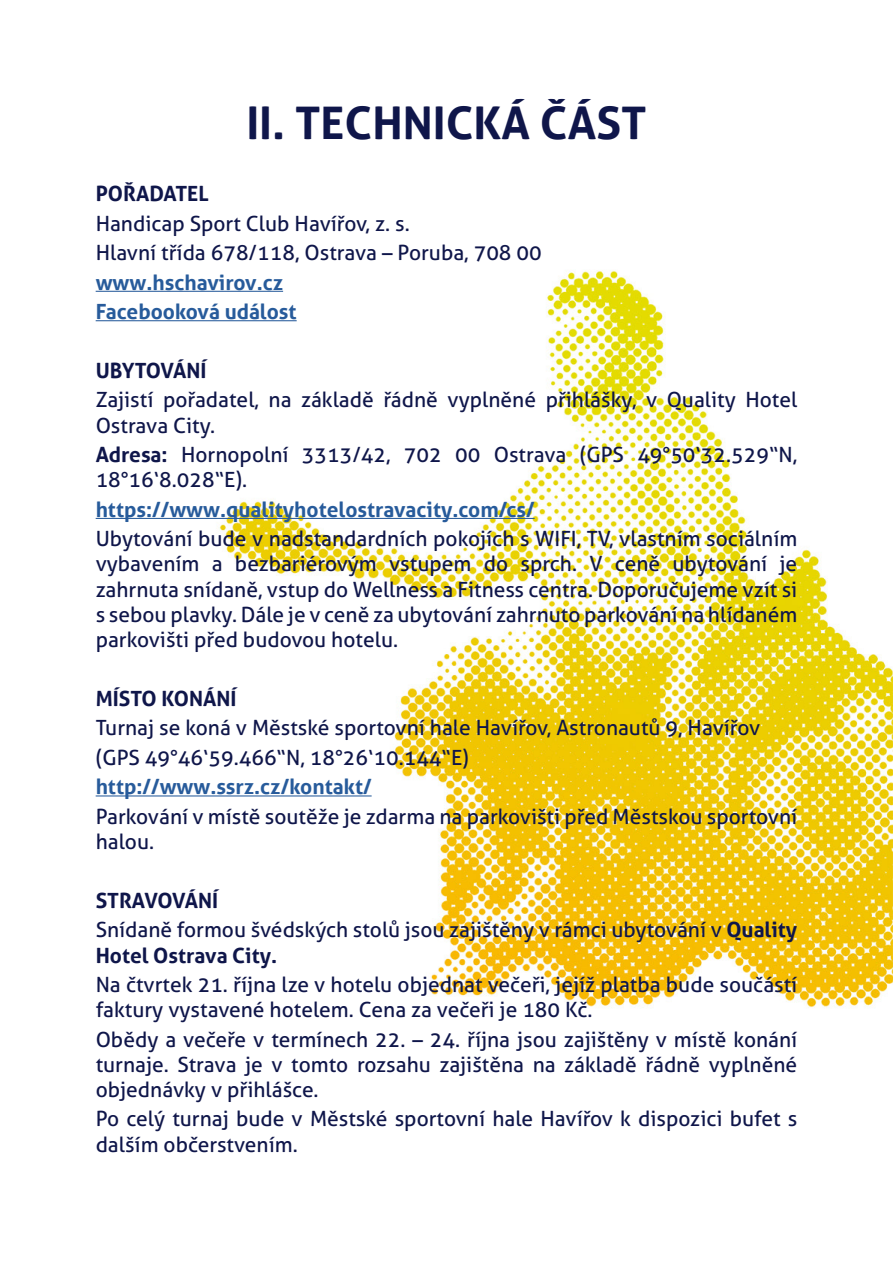
<style>
.page{position:relative;width:893px;height:1263px;background:#fff}
.page>*{position:absolute;margin:0;border:0;box-sizing:border-box;transform-origin:0 0}
.t1{font:700 45px "Aller";color:#0f164a}
.t2{font:21px/25.2px "Aller";color:#0f164a}
.t3{font:700 21px/29.4px "Aller";color:#275b9b}
.t4{font:700 21px "Aller";color:#0f164a}
.s1{font-weight:700}
</style>
<div class="page">
<img style="left:95px;top:270px;width:798px;height:738px">
<hr style="left:96px;top:291px;width:187px;height:1px;background:#275b9b">
<hr style="left:96px;top:320px;width:201px;height:1px;background:#275b9b">
<hr style="left:96px;top:518px;width:439px;height:1px;background:#275b9b">
<hr style="left:96px;top:795px;width:276px;height:1px;background:#275b9b">
<h1 class="t1" style="left:246px;top:96px;width:402px">II. TECHNICKÁ ČÁST</h1>
<p class="t4" style="left:96px;top:181px;width:115px">POŘADATEL</p>
<p class="t2" style="left:96px;top:209px;width:448px;line-height:29.4px">Handicap Sport Club Havířov, z. s.<br>Hlavní třída 678/118, Ostrava – Poruba, 708 00</p>
<p class="t3" style="left:96px;top:267px;width:202px">www.hschavirov.cz<br>Facebooková událost</p>
<p class="t4" style="left:96px;top:358px;width:112px">UBYTOVÁNÍ</p>
<p class="t2" style="left:96px;top:387px;width:703px">Zajistí pořadatel, na základě řádně vyplněné přihlášky, v Quality Hotel<br>Ostrava City.</p>
<p class="t2" style="left:96px;top:442px;width:703px"><span class="s1">Adresa:</span> Hornopolní 3313/42, 702 00 Ostrava (GPS 49°50‘32.529“N,<br>18°16‘8.028“E).</p>
<p class="t3" style="left:96px;top:494px;width:440px">https://www.qualityhotelostravacity.com/cs/</p>
<p class="t2" style="left:96px;top:526px;width:703px;text-align:justify">Ubytování bude v nadstandardních pokojích s WIFI, TV, vlastním sociálním vybavením a bezbariérovým vstupem do sprch. V ceně ubytování je zahrnuta snídaně, vstup do Wellness a Fitness centra. Doporučujeme vzít si s sebou plavky. Dále je v ceně za ubytování zahrnuto parkování na hlídaném parkovišti před budovou hotelu.</p>
<p class="t4" style="left:96px;top:685px;width:142px">MÍSTO KONÁNÍ</p>
<p class="t2" style="left:96px;top:713px;width:666px;line-height:29.4px">Turnaj se koná v Městské sportovní hale Havířov, Astronautů 9, Havířov (GPS 49°46‘59.466“N, 18°26‘10.144“E)</p>
<p class="t3" style="left:96px;top:772px;width:277px">http://www.ssrz.cz/kontakt/</p>
<p class="t2" style="left:96px;top:804px;width:703px">Parkování v místě soutěže je zdarma na parkovišti před Městskou sportovní halou.</p>
<p class="t2" style="left:96px;top:886px;width:703px;line-height:29.4px"><span class="s1">STRAVOVÁNÍ<br></span>Snídaně formou švédských stolů jsou zajištěny v rámci ubytování v <span class="s1">Quality</span></p>
<p class="t4" style="left:96px;top:942px;width:183px">Hotel Ostrava City.</p>
<p class="t2" style="left:96px;top:972px;width:703px">Na čtvrtek 21. října lze v hotelu objednat večeři, jejíž platba bude součástí faktury vystavené hotelem. Cena za večeři je 180 Kč.</p>
<p class="t2" style="left:96px;top:1026px;width:703px;text-align:justify">Obědy a večeře v termínech 22. – 24. října jsou zajištěny v místě konání turnaje. Strava je v tomto rozsahu zajištěna na základě řádně vyplněné objednávky v přihlášce.</p>
<p class="t2" style="left:96px;top:1106px;width:703px">Po celý turnaj bude v Městské sportovní hale Havířov k dispozici bufet s dalším občerstvením.</p>
</div>
